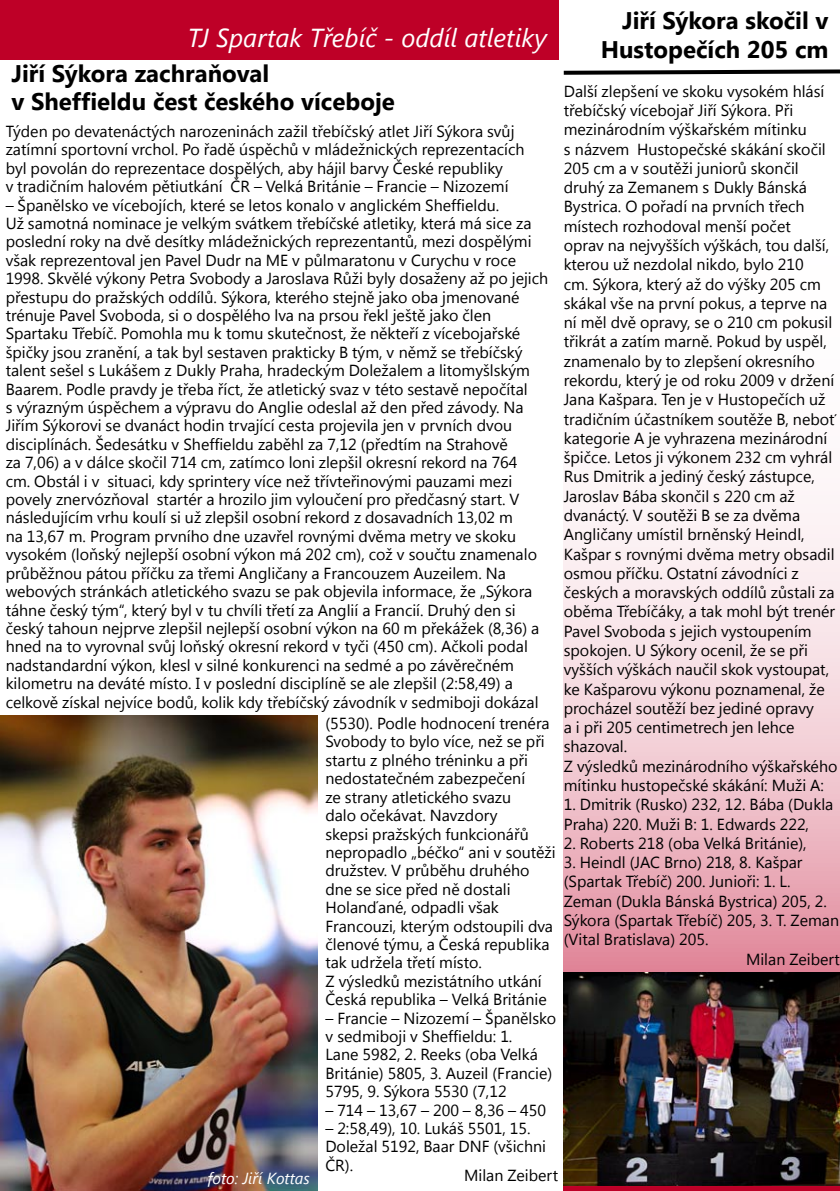
<style>
.page{position:relative;width:840px;height:1191px;background:#fff}
.page>*{position:absolute;margin:0;border:0;box-sizing:border-box;transform-origin:0 0}
.t1{font:italic 26px "Segoe UI";color:#fff}
.t2{font:700 24px/28.8px "Segoe UI";color:#000;text-align:right}
.t3{font:16px/18.4px "Segoe UI";color:#000}
.t4{font:italic 16px "Segoe UI";color:#fff}
</style>
<div class="page">
<svg style="left:563px;top:504px;width:276px;height:687px;background:#f0c7cf"></svg>
<img style="left:563px;top:972px;width:276px;height:213px">
<img style="left:0;top:715px;width:317px;height:476px">
<div style="left:0;top:0;width:557px;height:60px;background:#be0027"></div>
<svg style="left:563px;top:69px;width:276px;height:6px"></svg>
<p class="t2" style="left:600px;top:5px;width:229px">Jiří Sýkora skočil v<br>Hustopečích 205 cm</p>
<p class="t1" style="left:187px;top:20px;width:360px">TJ Spartak Třebíč - oddíl atletiky</p>
<p class="t2" style="left:11px;top:57px;width:259px">Jiří Sýkora zachraňoval</p>
<p class="t2" style="left:11px;top:86px;width:385px">v Sheffieldu čest českého víceboje</p>
<p class="t3" style="left:563px;top:81px;width:274px;line-height:19.2px">Další zlepšení ve skoku vysokém hlásí třebíčský vícebojař Jiří Sýkora. Při mezinárodním výškařském mítinku<br>s názvem Hustopečské skákání skočil 205 cm a v soutěži juniorů skončil druhý za Zemanem s Dukly Bánská Bystrica. O pořadí na prvních třech místech rozhodoval menší počet<br>oprav na nejvyšších výškách, tou další, kterou už nezdolal nikdo, bylo 210<br>cm. Sýkora, který až do výšky 205 cm skákal vše na první pokus, a teprve na ní měl dvě opravy, se o 210 cm pokusil třikrát a zatím marně. Pokud by uspěl, znamenalo by to zlepšení okresního rekordu, který je od roku 2009 v držení Jana Kašpara. Ten je v Hustopečích už tradičním účastníkem soutěže B, neboť kategorie A je vyhrazena mezinárodní špičce. Letos ji výkonem 232 cm vyhrál Rus Dmitrik a jediný český zástupce, Jaroslav Bába skončil s 220 cm až dvanáctý. V soutěži B se za dvěma Angličany umístil brněnský Heindl, Kašpar s rovnými dvěma metry obsadil osmou příčku. Ostatní závodníci z českých a moravských oddílů zůstali za oběma Třebíčáky, a tak mohl být trenér Pavel Svoboda s jejich vystoupením spokojen. U Sýkory ocenil, že se při vyšších výškách naučil skok vystoupat, ke Kašparovu výkonu poznamenal, že procházel soutěží bez jediné opravy<br>a i při 205 centimetrech jen lehce shazoval.</p>
<p class="t3" style="left:563px;top:755px;width:275px;line-height:19.2px">Z výsledků mezinárodního výškařského mítinku hustopečské skákání: Muži A:</p>
<p class="t3" style="left:563px;top:794px;width:271px;line-height:19.2px">1. Dmitrik (Rusko) 232, 12. Bába (Dukla<br>Praha) 220. Muži B: 1. Edwards 222,</p>
<p class="t3" style="left:563px;top:833px;width:244px">2. Roberts 218 (oba Velká Británie),</p>
<p class="t3" style="left:563px;top:852px;width:276px;line-height:19.2px">3. Heindl (JAC Brno) 218, 8. Kašpar (Spartak Třebíč) 200. Junioři: 1. L.<br>Zeman (Dukla Bánská Bystrica) 205, 2.<br>Sýkora (Spartak Třebíč) 205, 3. T. Zeman (Vital Bratislava) 205.</p>
<p class="t3" style="left:745px;top:949px;width:95px">Milan Zeibert</p>
<p class="t3" style="left:6px;top:121px;width:520px">Týden po devatenáctých narozeninách zažil třebíčský atlet Jiří Sýkora svůj zatímní sportovní vrchol. Po řadě úspěchů v mládežnických reprezentacích byl povolán do reprezentace dospělých, aby hájil barvy České republiky<br>v tradičním halovém pětiutkání ČR – Velká Británie – Francie – Nizozemí</p>
<p class="t3" style="left:6px;top:195px;width:495px">– Španělsko ve vícebojích, které se letos konalo v anglickém Sheffieldu.</p>
<p class="t3" style="left:6px;top:213px;width:544px">Už samotná nominace je velkým svátkem třebíčské atletiky, která má sice za poslední roky na dvě desítky mládežnických reprezentantů, mezi dospělými však reprezentoval jen Pavel Dudr na ME v půlmaratonu v Curychu v roce 1998. Skvělé výkony Petra Svobody a Jaroslava Růži byly dosaženy až po jejich přestupu do pražských oddílů. Sýkora, kterého stejně jako oba jmenované trénuje Pavel Svoboda, si o dospělého lva na prsou řekl ještě jako člen Spartaku Třebíč. Pomohla mu k tomu skutečnost, že někteří z vícebojařské špičky jsou zranění, a tak byl sestaven prakticky B tým, v němž se třebíčský talent sešel s Lukášem z Dukly Praha, hradeckým Doležalem a litomyšlským Baarem. Podle pravdy je třeba říct, že atletický svaz v této sestavě nepočítal<br>s výrazným úspěchem a výpravu do Anglie odeslal až den před závody. Na Jiřím Sýkorovi se dvanáct hodin trvající cesta projevila jen v prvních dvou disciplínách. Šedesátku v Sheffieldu zaběhl za 7,12 (předtím na Strahově<br>za 7,06) a v dálce skočil 714 cm, zatímco loni zlepšil okresní rekord na 764<br>cm. Obstál i v situaci, kdy sprintery více než třívteřinovými pauzami mezi povely znervózňoval startér a hrozilo jim vyloučení pro předčasný start. V následujícím vrhu koulí si už zlepšil osobní rekord z dosavadních 13,02 m<br>na 13,67 m. Program prvního dne uzavřel rovnými dvěma metry ve skoku vysokém (loňský nejlepší osobní výkon má 202 cm), což v součtu znamenalo průběžnou pátou příčku za třemi Angličany a Francouzem Auzeilem. Na webových stránkách atletického svazu se pak objevila informace, že „Sýkora táhne český tým“, který byl v tu chvíli třetí za Anglií a Francií. Druhý den si český tahoun nejprve zlepšil nejlepší osobní výkon na 60 m překážek (8,36) a hned na to vyrovnal svůj loňský okresní rekord v tyči (450 cm). Ačkoli podal nadstandardní výkon, klesl v silné konkurenci na sedmé a po závěrečném kilometru na deváté místo. I v poslední disciplíně se ale zlepšil (2:58,49) a celkově získal nejvíce bodů, kolik kdy třebíčský závodník v sedmiboji dokázal</p>
<p class="t3" style="left:325px;top:713px;width:232px">(5530). Podle hodnocení trenéra<br>Svobody to bylo více, než se při startu z plného tréninku a při nedostatečném zabezpečení<br>ze strany atletického svazu<br>dalo očekávat. Navzdory<br>skepsi pražských funkcionářů nepropadlo „béčko“ ani v soutěži družstev. V průběhu druhého dne se sice před ně dostali<br>Holanďané, odpadli však<br>Francouzi, kterým odstoupili dva členové týmu, a Česká republika tak udržela třetí místo.</p>
<p class="t3" style="left:325px;top:971px;width:223px">Z výsledků mezistátního utkání<br>Česká republika – Velká Británie</p>
<p class="t3" style="left:325px;top:1008px;width:232px">– Francie – Nizozemí – Španělsko v sedmiboji v Sheffieldu: 1.<br>Lane 5982, 2. Reeks (oba Velká<br>Británie) 5805, 3. Auzeil (Francie)<br>5795, 9. Sýkora 5530 (7,12</p>
<p class="t3" style="left:325px;top:1100px;width:222px">– 714 – 13,67 – 200 – 8,36 – 450</p>
<p class="t3" style="left:325px;top:1118px;width:222px">– 2:58,49), 10. Lukáš 5501, 15.<br>Doležal 5192, Baar DNF (všichni<br>ČR).</p>
<p class="t3" style="left:464px;top:1165px;width:95px">Milan Zeibert</p>
<p class="t4" style="left:208px;top:1167px;width:103px">foto: Jiří Kottas</p>
</div>
